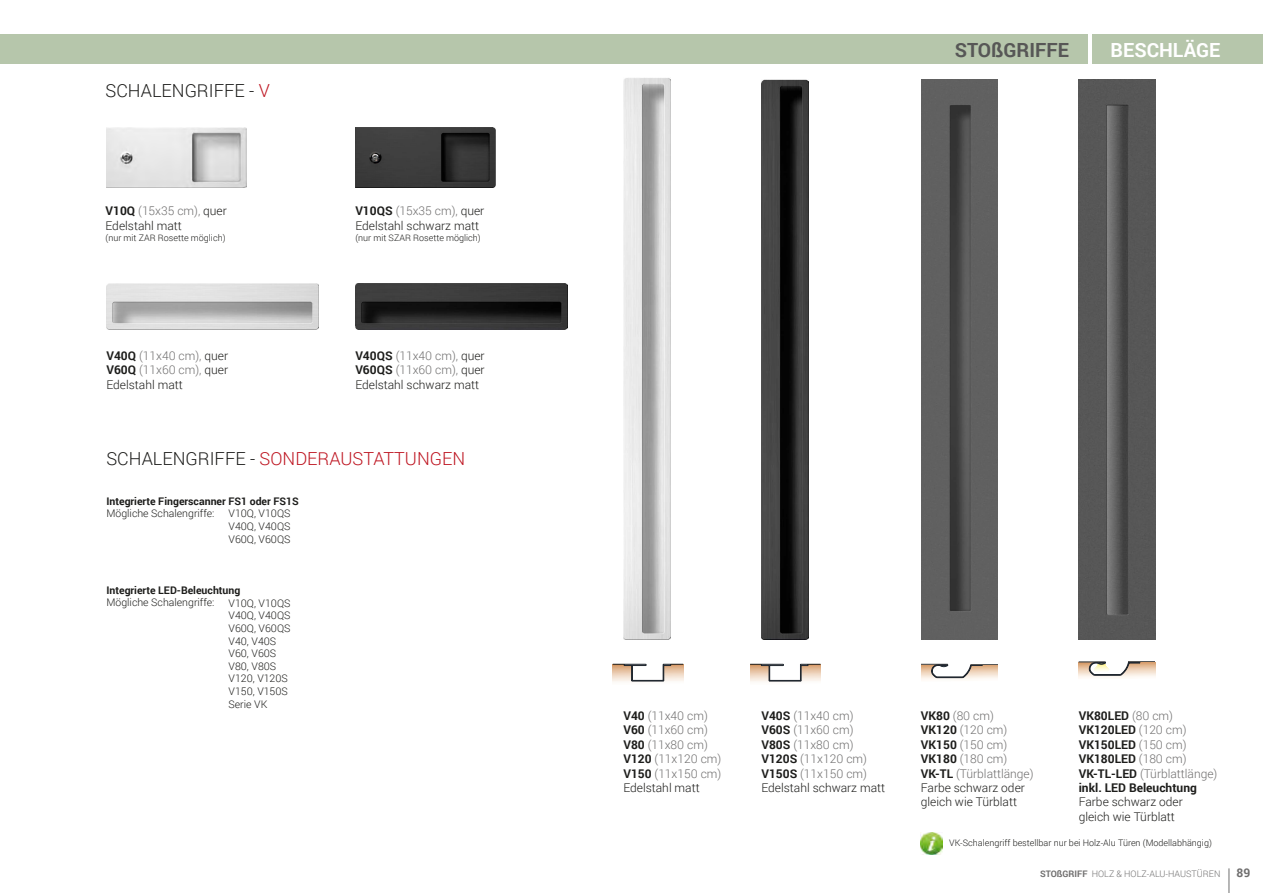
<style>
.page{position:relative;width:1263px;height:893px;background:#fff}
.page>*{position:absolute;margin:0;border:0;box-sizing:border-box;transform-origin:0 0}
.t1{font:700 19.5px "Roboto";color:#575756}
.t2{font:700 19.5px "Roboto";color:#fff}
.t3{font:300 18px "Roboto";color:#be1622}
.t4{font:300 18px "Roboto";color:#1d1d1b}
.t5{font:300 12px/14.4px "Roboto";color:#706f6f}
.t6{font:300 12px/14.4px "Roboto";color:#1d1d1b}
.t7{font:700 12px/14.4px "Roboto";color:#1d1d1b}
.t8{font:700 12px "Roboto";color:#706f6f}
.t9{font:300 10.5px/12.6px "Roboto";color:#1d1d1b;text-align:justify}
.t10{font:700 10.5px "Roboto";color:#1d1d1b}
.t11{font:300 9px "Roboto";color:#1d1d1b}
.t12{font:300 9px "Roboto";color:#706f6f}
.s1{color:#be1622}
.s2{font-weight:700}
.s3{color:#706f6f}
.s4{color:#1d1d1b}
.s5{font-weight:700;color:#1d1d1b}
.s6{font-weight:300;color:#706f6f}
</style>
<div class="page">
<div style="left:0;top:34px;width:1263px;height:30px;background:#b6c6ab"></div>
<svg style="left:1229px;top:868px;width:1px;height:25px"></svg>
<hr style="left:1088px;top:32px;width:4px;height:34px;background:#fff">
<img style="left:921px;top:833px;width:21px;height:22px">
<img style="left:106px;top:128px;width:141px;height:60px">
<img style="left:106px;top:283px;width:212px;height:47px">
<img style="left:623px;top:78px;width:47px;height:561px">
<img style="left:921px;top:80px;width:76px;height:559px">
<img style="left:1079px;top:80px;width:76px;height:559px">
<img style="left:355px;top:128px;width:141px;height:60px">
<img style="left:355px;top:283px;width:212px;height:47px">
<img style="left:761px;top:80px;width:47px;height:559px">
<svg style="left:613px;top:664px;width:70px;height:18px"></svg>
<svg style="left:750px;top:664px;width:70px;height:18px"></svg>
<svg style="left:921px;top:664px;width:76px;height:16px"></svg>
<svg style="left:1079px;top:661px;width:76px;height:17px"></svg>
<h2 class="t4" style="left:106px;top:78px;width:166px">SCHALENGRIFFE - <span class="s1">V</span></h2>
<p class="t6" style="left:106px;top:203px;width:123px"><span class="s2">V10Q</span> <span class="s3">(15x35 cm),</span> quer<br>Edelstahl matt</p>
<p class="t11" style="left:106px;top:231px;width:122px">(nur mit ZAR Rosette möglich)</p>
<p class="t6" style="left:106px;top:348px;width:123px;text-align:justify"><span class="s2">V40Q</span> <span class="s3">(11x40 cm),</span> quer <span class="s2">V60Q</span> <span class="s3">(11x60 cm),</span> quer Edelstahl matt</p>
<p class="t6" style="left:355px;top:203px;width:130px"><span class="s2">V10QS</span> <span class="s3">(15x35 cm),</span> quer<br>Edelstahl schwarz matt</p>
<p class="t11" style="left:355px;top:231px;width:127px">(nur mit SZAR Rosette möglich)</p>
<p class="t6" style="left:355px;top:348px;width:131px;text-align:justify"><span class="s2">V40QS</span> <span class="s3">(11x40 cm),</span> quer <span class="s2">V60QS</span> <span class="s3">(11x60 cm),</span> quer Edelstahl schwarz matt</p>
<h2 class="t3" style="left:106px;top:446px;width:360px"><span class="s4">SCHALENGRIFFE -</span> SONDERAUSTATTUNGEN</h2>
<p class="t10" style="left:106px;top:494px;width:194px">Integrierte Fingerscanner FS1 oder FS1S</p>
<p class="t9" style="left:106px;top:507px;width:109px">Mögliche Schalengriffe:</p>
<p class="t9" style="left:229px;top:507px;width:63px">V10Q, V10QS V40Q, V40QS V60Q, V60QS</p>
<p class="t10" style="left:106px;top:583px;width:135px">Integrierte LED-Beleuchtung</p>
<p class="t9" style="left:106px;top:596px;width:109px">Mögliche Schalengriffe:</p>
<p class="t9" style="left:229px;top:596px;width:63px;text-align:left">V10Q, V10QS<br>V40Q, V40QS<br>V60Q, V60QS<br>V40, V40S<br>V60, V60S<br>V80, V80S<br>V120, V120S<br>V150, V150S<br>Serie VK</p>
<h1 class="t1" style="left:955px;top:36px;width:116px">STOßGRIFFE</h1>
<h1 class="t2" style="left:1110px;top:36px;width:111px">BESCHLÄGE</h1>
<p class="t5" style="left:623px;top:708px;width:99px"><span class="s5">V40</span> (11x40 cm)<br><span class="s5">V60</span> (11x60 cm)<br><span class="s5">V80</span> (11x80 cm)<br><span class="s5">V120</span> (11x120 cm)<br><span class="s5">V150</span> (11x150 cm)<br><span class="s4">Edelstahl matt</span></p>
<p class="t5" style="left:761px;top:708px;width:125px"><span class="s5">V40S</span> (11x40 cm)<br><span class="s5">V60S</span> (11x60 cm)<br><span class="s5">V80S</span> (11x80 cm)<br><span class="s5">V120S</span> (11x120 cm)<br><span class="s5">V150S</span> (11x150 cm)<br><span class="s4">Edelstahl schwarz matt</span></p>
<p class="t5" style="left:921px;top:708px;width:114px"><span class="s5">VK80</span> (80 cm)<br><span class="s5">VK120</span> (120 cm)<br><span class="s5">VK150</span> (150 cm)<br><span class="s5">VK180</span> (180 cm)<br><span class="s5">VK-TL</span> (Türblattlänge)<br><span class="s4">Farbe schwarz oder gleich wie Türblatt</span></p>
<p class="t7" style="left:1079px;top:708px;width:140px">VK80LED <span class="s6">(80 cm)<br></span>VK120LED <span class="s6">(120 cm)<br></span>VK150LED <span class="s6">(150 cm)<br></span>VK180LED <span class="s6">(180 cm)<br></span>VK-TL-LED <span class="s6">(Türblattlänge) </span>inkl. LED Beleuchtung</p>
<p class="t6" style="left:1079px;top:795px;width:106px">Farbe schwarz oder gleich wie Türblatt</p>
<p class="t11" style="left:949px;top:837px;width:264px">VK-Schalengriff bestellbar nur bei Holz-Alu Türen (Modellabhängig)</p>
<p class="t12" style="left:1040px;top:868px;width:182px"><span class="s2">STOßGRIFF</span> HOLZ &amp; HOLZ-ALU-HAUSTÜREN</p>
<p class="t8" style="left:1236px;top:864px;width:15px">89</p>
</div>
